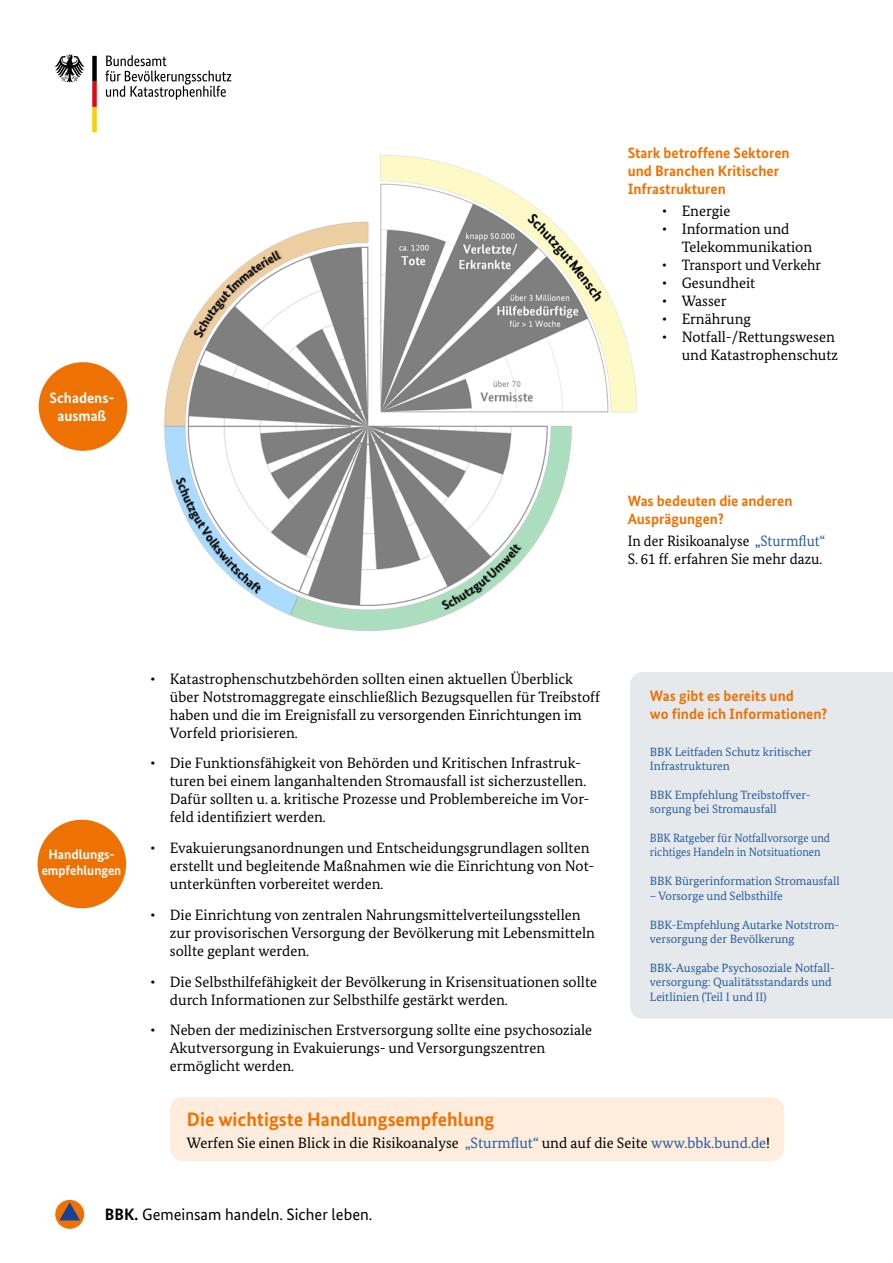
<style>
.page{position:relative;width:893px;height:1263px;background:#fff}
.page>*{position:absolute;margin:0;border:0;box-sizing:border-box;transform-origin:0 0}
.t1{font:700 19.5px "Bundes Sans";color:#ee7203}
.t2{font:16.5px "Bundes Sans";color:#000}
.t3{font:15px/18px "Bundes Serif";color:#000}
.t4{font:700 15px/18px "Bundes Sans";color:#ee7203}
.t5{font:15px/18px "Bundes Serif";color:#000;scale:.95 1}
.t6{font:15px "Bundes Serif";color:#000;scale:.96 1}
.t7{font:700 15px/18px "Bundes Sans";color:#fff;text-align:center}
.t8{font:700 13.5px/16.2px "Bundes Sans";color:#fff;text-align:center}
.t9{font:12px/14.4px "Bundes Serif";color:#275b9b}
.t10{font:12px/14.4px "Bundes Serif";color:#275b9b;scale:.93 1}
.s1{color:#164194}
.s2{color:#275b9b}
.s3{font-weight:700}
</style>
<div class="page">
<svg style="left:55px;top:1200px;width:29px;height:29px"></svg>
<svg style="left:59px;top:1202px;width:21px;height:18px"></svg>
<div style="left:170px;top:1097px;width:614px;height:64px;background:#feecdc;border-radius:13px"></div>
<div style="left:39px;top:362px;width:88px;height:89px;background:#ee7203;border-radius:50%"></div>
<div style="left:38px;top:820px;width:88px;height:88px;background:#ee7203;border-radius:50%"></div>
<svg style="left:105px;top:55px;width:126px;height:45px"></svg>
<svg style="left:55px;top:55px;width:30px;height:27px"></svg>
<svg style="left:92px;top:56px;width:5px;height:76px"></svg>
<div style="left:630px;top:672px;width:263px;height:347px;background:#e5e9eb"></div>
<img style="left:164px;top:154px;width:473px;height:477px">
<p class="t4" style="left:628px;top:144px;width:164px">Stark betroffene Sektoren und Branchen Kritischer<br>Infrastrukturen</p>
<p class="t7" style="left:50px;top:389px;width:66px">Schadens&shy;ausmaß</p>
<p class="t3" style="left:662px;top:202px;width:70px">• Energie</p>
<p class="t3" style="left:682px;top:220px;width:132px;text-indent:-19px">• Information und<br>Telekommunikation</p>
<p class="t6" style="left:662px;top:256px;width:167px">• Transport und Verkehr</p>
<p class="t3" style="left:662px;top:274px;width:95px">• Gesundheit</p>
<p class="t3" style="left:662px;top:292px;width:66px">• Wasser</p>
<p class="t3" style="left:662px;top:310px;width:90px">• Ernährung</p>
<p class="t3" style="left:662px;top:328px;width:177px;text-align:right">• Notfall-/Rettungswesen und Katastrophenschutz</p>
<p class="t4" style="left:628px;top:492px;width:166px">Was bedeuten die anderen<br>Ausprägungen?</p>
<p class="t5" style="left:628px;top:532px;width:209px">In der Risikoanalyse <span class="s1">„</span><span class="s2">Sturmflut“<br></span>S. 61 ff. erfahren Sie mehr dazu.</p>
<p class="t8" style="left:42px;top:846px;width:81px">Handlungs&shy;empfehlungen</p>
<p class="t3" style="left:170px;top:669px;width:432px;text-indent:-20px">• Katastrophenschutzbehörden sollten einen aktuellen Überblick über Notstromaggregate einschließlich Bezugsquellen für Treibstoff haben und die im Ereignisfall zu versorgenden Einrichtungen im Vorfeld priorisieren.</p>
<p class="t3" style="left:170px;top:754px;width:421px;text-indent:-19px">• Die Funktionsfähigkeit von Behörden und Kritischen Infrastruk&shy;turen bei einem langanhaltenden Stromausfall ist sicherzustellen.<br>Dafür sollten u. a. kritische Prozesse und Problembereiche im Vor&shy;feld identifiziert werden.</p>
<p class="t3" style="left:170px;top:839px;width:426px;text-indent:-20px">• Evakuierungsanordnungen und Entscheidungsgrundlagen sollten erstellt und begleitende Maßnahmen wie die Einrichtung von Not&shy;unterkünften vorbereitet werden.</p>
<p class="t3" style="left:170px;top:906px;width:427px;text-indent:-20px">• Die Einrichtung von zentralen Nahrungsmittelverteilungsstellen zur provisorischen Versorgung der Bevölkerung mit Lebensmitteln sollte geplant werden.</p>
<p class="t3" style="left:170px;top:972px;width:429px;text-indent:-20px">• Die Selbsthilfefähigkeit der Bevölkerung in Krisensituationen sollte durch Informationen zur Selbsthilfe gestärkt werden.</p>
<p class="t3" style="left:170px;top:1021px;width:424px;text-indent:-20px">• Neben der medizinischen Erstversorgung sollte eine psychosoziale<br>Akutversorgung in Evakuierungs- und Versorgungszentren ermöglicht werden.</p>
<p class="t4" style="left:650px;top:687px;width:179px">Was gibt es bereits und<br>wo finde ich Informationen?</p>
<p class="t9" style="left:650px;top:744px;width:163px">BBK Leitfaden Schutz kritischer<br>Infrastrukturen</p>
<p class="t9" style="left:650px;top:787px;width:162px">BBK Empfehlung Treibstoffver&shy;sorgung bei Stromausfall</p>
<p class="t10" style="left:650px;top:831px;width:195px">BBK Ratgeber für Notfallvorsorge und richtiges Handeln in Notsituationen</p>
<p class="t9" style="left:650px;top:874px;width:191px">BBK Bürgerinformation Stromausfall</p>
<p class="t9" style="left:650px;top:888px;width:134px">– Vorsorge und Selbsthilfe</p>
<p class="t9" style="left:650px;top:917px;width:191px">BBK-Empfehlung Autarke Notstrom&shy;versorgung der Bevölkerung</p>
<p class="t9" style="left:650px;top:960px;width:186px">BBK-Ausgabe Psychosoziale Notfall&shy;versorgung: Qualitätsstandards und<br>Leitlinien (Teil I und II)</p>
<h1 class="t1" style="left:187px;top:1107px;width:309px">Die wichtigste Handlungsempfehlung</h1>
<p class="t3" style="left:187px;top:1134px;width:585px">Werfen Sie einen Blick in die Risikoanalyse <span class="s2">„Sturmflut“</span> und auf die Seite <span class="s2">www.bbk.bund.de</span>!</p>
<p class="t2" style="left:105px;top:1205px;width:269px"><span class="s3">BBK.</span> Gemeinsam handeln. Sicher leben.</p>
</div>
